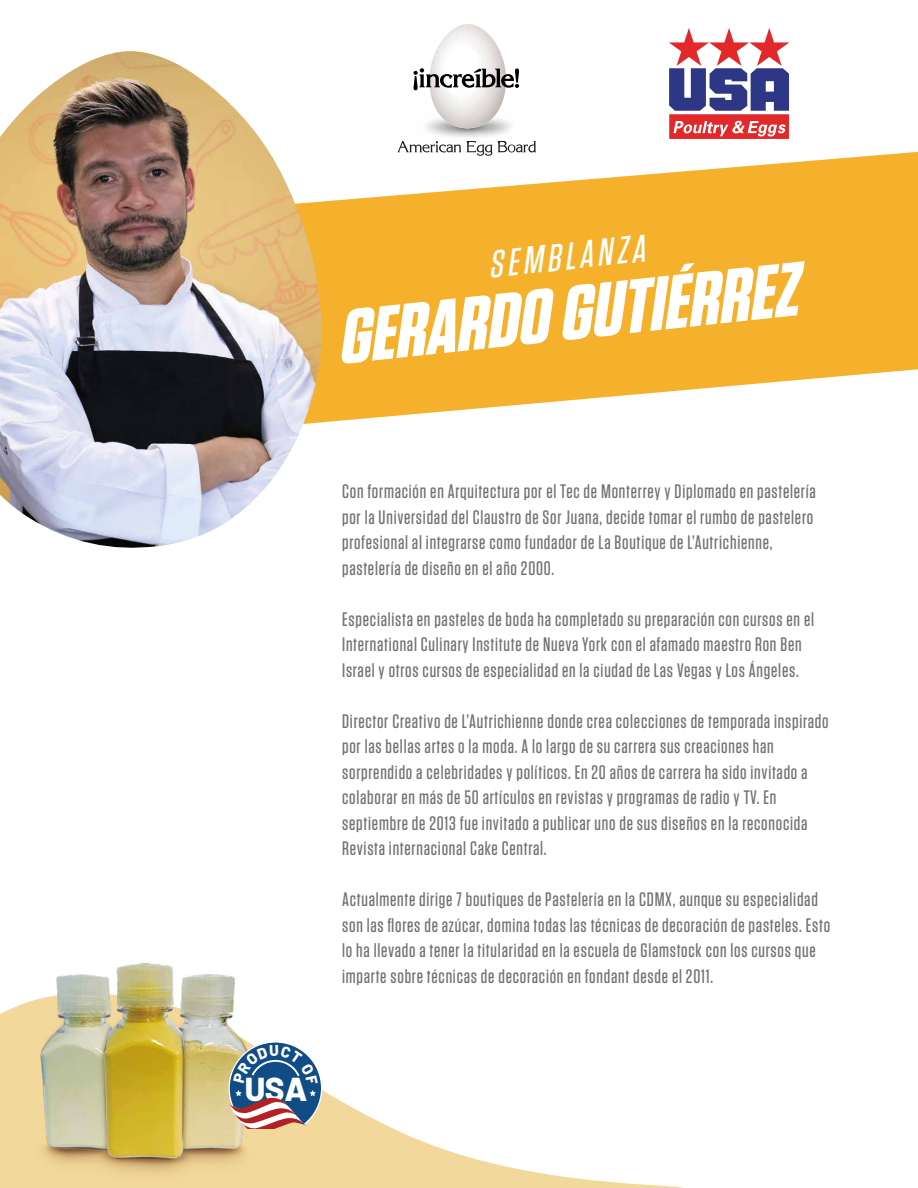
<style>
.page{position:relative;width:918px;height:1188px;background:#fff}
.page>*{position:absolute;margin:0;border:0;box-sizing:border-box;transform-origin:0 0}
.t1{font:italic 700 75.75px "Tungsten";color:#fff;scale:1.05 1}
.t2{font:italic 500 38.25px "Tungsten";color:#fff;scale:1.05 1}
.t3{font:800 33px "Barlow";color:#fff}
.t4{font:500 19.5px/25.5px "Tungsten";letter-spacing:.04em;color:#727271}
</style>
<div class="page">
<svg style="left:322px;top:152px;width:596px;height:271px;fill:#f5b12b"></svg>
<svg style="left:297px;top:1090px;width:386px;height:98px"></svg>
<img style="left:0;top:963px;width:297px;height:225px">
<img style="left:0;top:51px;width:322px;height:497px">
<svg style="left:397px;top:141px;width:64px;height:11px"></svg>
<svg style="left:467px;top:141px;width:69px;height:15px"></svg>
<svg style="left:413px;top:24px;width:106px;height:105px"></svg>
<svg style="left:669px;top:28px;width:120px;height:111px"></svg>
<svg style="left:228px;top:1041px;width:95px;height:87px"></svg>
<h2 class="t2" style="left:486px;top:245px;width:151px;rotate:-6deg">SEMBLANZA</h2>
<h1 class="t1" style="left:332px;top:297px;width:442px;rotate:-6deg">GERARDO GUTIÉRREZ</h1>
<p class="t4" style="left:342px;top:479px;width:475px">Con formación en Arquitectura por el Tec de Monterrey y Diplomado en pastelería por la Universidad del Claustro de Sor Juana, decide tomar el rumbo de pastelero profesional al integrarse como fundador de La Boutique de L’Autrichienne, pastelería de diseño en el año 2000.</p>
<p class="t4" style="left:342px;top:606px;width:473px">Especialista en pasteles de boda ha completado su preparación con cursos en el<br>International Culinary Institute de Nueva York con el afamado maestro Ron Ben<br>Israel y otros cursos de especialidad en la ciudad de Las Vegas y Los Ángeles.</p>
<p class="t4" style="left:342px;top:708px;width:488px">Director Creativo de L’Autrichienne donde crea colecciones de temporada inspirado por las bellas artes o la moda. A lo largo de su carrera sus creaciones han sorprendido a celebridades y políticos. En 20 años de carrera ha sido invitado a colaborar en más de 50 artículos en revistas y programas de radio y TV. En septiembre de 2013 fue invitado a publicar uno de sus diseños en la reconocida Revista internacional Cake Central.</p>
<p class="t4" style="left:342px;top:887px;width:489px">Actualmente dirige 7 boutiques de Pastelería en la CDMX, aunque su especialidad son las flores de azúcar, domina todas las técnicas de decoración de pasteles. Esto lo ha llevado a tener la titularidad en la escuela de Glamstock con los cursos que imparte sobre técnicas de decoración en fondant desde el 2011.</p>
<h3 class="t3" style="left:245px;top:1065px;width:64px">USA</h3>
</div>
